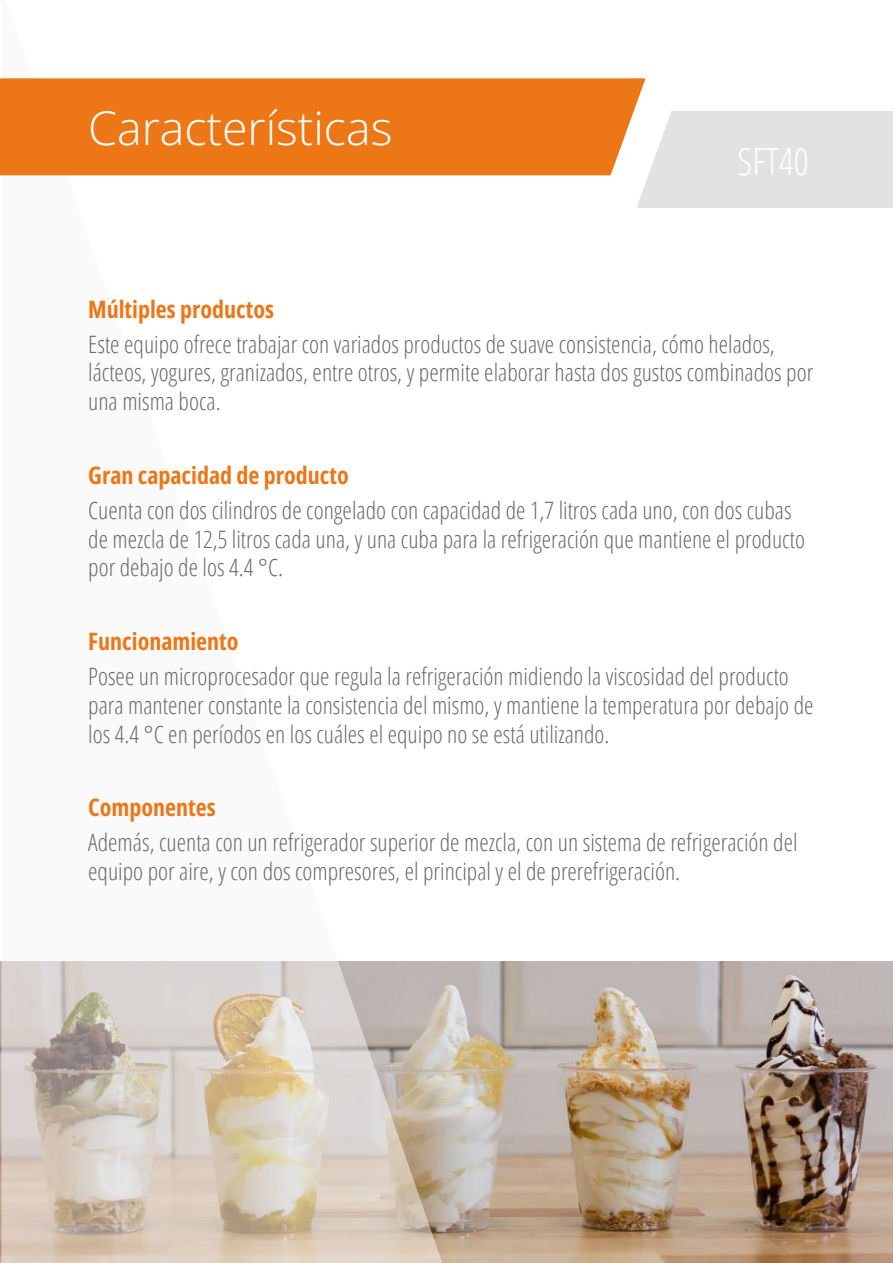
<style>
.page{position:relative;width:893px;height:1263px;background:#fff}
.page>*{position:absolute;margin:0;border:0;box-sizing:border-box;transform-origin:0 0}
.t1{font:300 46.5px "Open Sans";color:#fff}
.t2{font:300 condensed 37.5px "Open Sans";color:#fff}
.t3{font:300 condensed 24px/28.8px "Open Sans";color:#696969}
.t4{font:700 24px "Open Sans Condensed";color:#ed7716}
</style>
<div class="page">
<img style="left:0;top:961px;width:893px;height:302px">
<svg style="left:2px;top:175px;width:440px;height:1088px"></svg>
<div style="left:0;top:78px;width:645px;height:97px;background:#ed7716"></div>
<div style="left:637px;top:111px;width:256px;height:97px;background:#e2e2e1"></div>
<h1 class="t1" style="left:88px;top:96px;width:306px">Características</h1>
<h2 class="t2" style="left:737px;top:136px;width:73px">SFT40</h2>
<p class="t4" style="left:88px;top:292px;width:187px">Múltiples productos</p>
<p class="t3" style="left:88px;top:329px;width:726px">Este equipo ofrece trabajar con variados productos de suave consistencia, cómo helados, lácteos, yogures, granizados, entre otros, y permite elaborar hasta dos gustos combinados por una misma boca.</p>
<p class="t4" style="left:88px;top:458px;width:262px">Gran capacidad de producto</p>
<p class="t3" style="left:88px;top:495px;width:718px">Cuenta con dos cilindros de congelado con capacidad de 1,7 litros cada uno, con dos cubas de mezcla de 12,5 litros cada una, y una cuba para la refrigeración que mantiene el producto por debajo de los 4.4 °C.</p>
<p class="t4" style="left:88px;top:624px;width:152px">Funcionamiento</p>
<p class="t3" style="left:88px;top:661px;width:727px">Posee un microprocesador que regula la refrigeración midiendo la viscosidad del producto para mantener constante la consistencia del mismo, y mantiene la temperatura por debajo de los 4.4 °C en períodos en los cuáles el equipo no se está utilizando.</p>
<p class="t4" style="left:88px;top:790px;width:129px">Componentes</p>
<p class="t3" style="left:88px;top:827px;width:711px">Además, cuenta con un refrigerador superior de mezcla, con un sistema de refrigeración del equipo por aire, y con dos compresores, el principal y el de prerefrigeración.</p>
</div>
